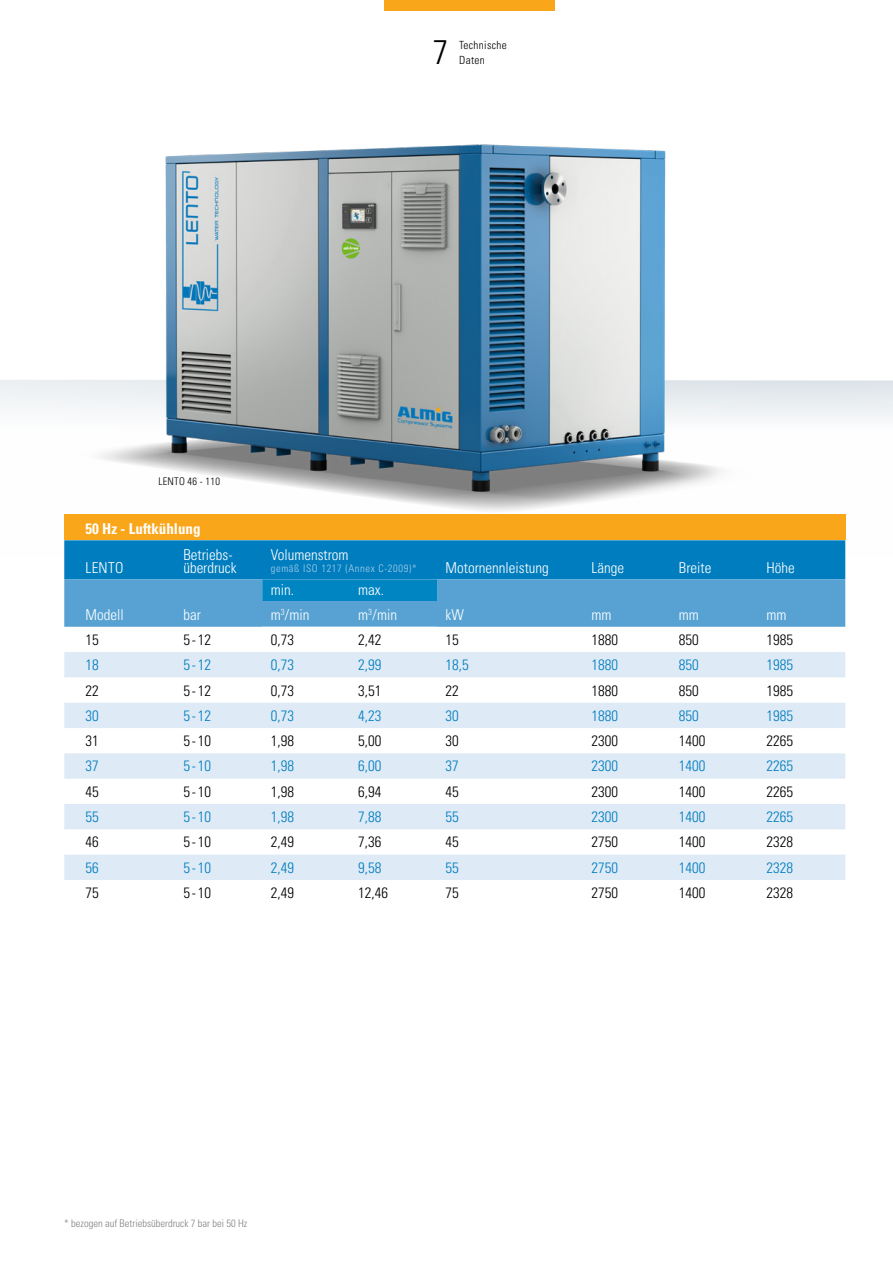
<style>
.page{position:relative;width:893px;height:1263px;background:#fff}
.page>*{position:absolute;margin:0;border:0;box-sizing:border-box;transform-origin:0 0}
.Kapitel_Zahl_22_75pt{font:300 condensed 34.2px "Univers LT Pro";color:#000}
.tab_7_8_black{font:300 condensed 15px "Univers LT Pro";color:#000}
.tab_7_8_blu{font:300 condensed 15px "Univers LT Pro";color:#007dbe}
.t1{font:300 condensed 15px/13.5px "Univers LT Pro";color:#fff}
.t2{font:700 condensed 15px "Univers LT Pro";color:#fff}
.Kapitel_Copy_7_5_10pt{font:300 condensed 11.25px "Univers LT Pro";letter-spacing:.03em;color:#000}
.t3{font:300 condensed 10.5px "Univers LT Pro";color:#808285}
.t4{font:300 condensed 10.5px "Univers LT Pro";letter-spacing:.06em;color:#a7cde9}
._08_Bezeichg_Blu_bold10{font:300 condensed 10.5px "Univers LT Pro";letter-spacing:.02em;color:#000}
</style>
<div class="page">
<svg style="left:0;top:380px;width:893px;height:178px"></svg>
<img style="left:65px;top:144px;width:705px;height:370px">
<div style="left:64px;top:514px;width:781px;height:26px;background:#faa61a"></div>
<svg style="left:64px;top:540px;width:781px;height:87px;background:#2c90c9"></svg>
<svg style="left:64px;top:652px;width:781px;height:228px;fill:#deeaf6"></svg>
<div style="left:385px;top:0;width:170px;height:11px;background:#faa61a"></div>
<p class="Kapitel_Zahl_22_75pt" style="left:433px;top:29px;width:17px">7</p>
<p class="Kapitel_Copy_7_5_10pt" style="left:459px;top:37px;width:49px">Technische</p>
<p class="Kapitel_Copy_7_5_10pt" style="left:459px;top:52px;width:27px">Daten</p>
<p class="_08_Bezeichg_Blu_bold10" style="left:158px;top:475px;width:63px">LENTO 46 - 110</p>
<p class="t2" style="left:86px;top:519px;width:116px">50 Hz - Luftkühlung</p>
<p class="t1" style="left:86px;top:560px;width:39px">LENTO</p>
<p class="t1" style="left:183px;top:547px;width:55px">Betriebs&shy;überdruck</p>
<p class="t1" style="left:271px;top:547px;width:79px">Volumenstrom</p>
<p class="t4" style="left:271px;top:561px;width:147px">gemäß ISO 1217 (Annex C-2009)*</p>
<p class="t1" style="left:446px;top:560px;width:105px">Motornennleistung</p>
<p class="t1" style="left:592px;top:560px;width:34px">Länge</p>
<p class="t1" style="left:679px;top:560px;width:34px">Breite</p>
<p class="t1" style="left:766px;top:560px;width:30px">Höhe</p>
<p class="t1" style="left:271px;top:582px;width:25px">min.</p>
<p class="t1" style="left:358px;top:582px;width:27px">max.</p>
<p class="t1" style="left:86px;top:607px;width:40px">Modell</p>
<p class="t1" style="left:183px;top:607px;width:19px">bar</p>
<p class="t1" style="left:271px;top:607px;width:40px">m<sup>3</sup>/min</p>
<p class="t1" style="left:358px;top:607px;width:40px">m<sup>3</sup>/min</p>
<p class="t1" style="left:446px;top:607px;width:20px">kW</p>
<p class="t1" style="left:592px;top:607px;width:22px">mm</p>
<p class="t1" style="left:679px;top:607px;width:22px">mm</p>
<p class="t1" style="left:766px;top:607px;width:22px">mm</p>
<p class="tab_7_8_black" style="left:86px;top:629px;width:15px">15</p>
<p class="tab_7_8_black" style="left:183px;top:629px;width:29px">5 - 12</p>
<p class="tab_7_8_black" style="left:271px;top:629px;width:25px">0,73</p>
<p class="tab_7_8_black" style="left:358px;top:629px;width:25px">2,42</p>
<p class="tab_7_8_black" style="left:446px;top:629px;width:15px">15</p>
<p class="tab_7_8_black" style="left:592px;top:629px;width:28px">1880</p>
<p class="tab_7_8_black" style="left:679px;top:629px;width:21px">850</p>
<p class="tab_7_8_black" style="left:766px;top:629px;width:28px">1985</p>
<p class="tab_7_8_blu" style="left:86px;top:655px;width:15px">18</p>
<p class="tab_7_8_blu" style="left:183px;top:655px;width:29px">5 - 12</p>
<p class="tab_7_8_blu" style="left:271px;top:655px;width:25px">0,73</p>
<p class="tab_7_8_blu" style="left:358px;top:655px;width:25px">2,99</p>
<p class="tab_7_8_blu" style="left:446px;top:655px;width:25px">18,5</p>
<p class="tab_7_8_blu" style="left:592px;top:655px;width:28px">1880</p>
<p class="tab_7_8_blu" style="left:679px;top:655px;width:21px">850</p>
<p class="tab_7_8_blu" style="left:766px;top:655px;width:28px">1985</p>
<p class="tab_7_8_black" style="left:86px;top:680px;width:15px">22</p>
<p class="tab_7_8_black" style="left:183px;top:680px;width:29px">5 - 12</p>
<p class="tab_7_8_black" style="left:271px;top:680px;width:25px">0,73</p>
<p class="tab_7_8_black" style="left:358px;top:680px;width:25px">3,51</p>
<p class="tab_7_8_black" style="left:446px;top:680px;width:15px">22</p>
<p class="tab_7_8_black" style="left:592px;top:680px;width:28px">1880</p>
<p class="tab_7_8_black" style="left:679px;top:680px;width:21px">850</p>
<p class="tab_7_8_black" style="left:766px;top:680px;width:28px">1985</p>
<p class="tab_7_8_blu" style="left:86px;top:705px;width:15px">30</p>
<p class="tab_7_8_blu" style="left:183px;top:705px;width:29px">5 - 12</p>
<p class="tab_7_8_blu" style="left:271px;top:705px;width:25px">0,73</p>
<p class="tab_7_8_blu" style="left:358px;top:705px;width:25px">4,23</p>
<p class="tab_7_8_blu" style="left:446px;top:705px;width:15px">30</p>
<p class="tab_7_8_blu" style="left:592px;top:705px;width:28px">1880</p>
<p class="tab_7_8_blu" style="left:679px;top:705px;width:21px">850</p>
<p class="tab_7_8_blu" style="left:766px;top:705px;width:28px">1985</p>
<p class="tab_7_8_black" style="left:86px;top:731px;width:15px">31</p>
<p class="tab_7_8_black" style="left:183px;top:731px;width:29px">5 - 10</p>
<p class="tab_7_8_black" style="left:271px;top:731px;width:25px">1,98</p>
<p class="tab_7_8_black" style="left:358px;top:731px;width:25px">5,00</p>
<p class="tab_7_8_black" style="left:446px;top:731px;width:15px">30</p>
<p class="tab_7_8_black" style="left:592px;top:731px;width:28px">2300</p>
<p class="tab_7_8_black" style="left:679px;top:731px;width:28px">1400</p>
<p class="tab_7_8_black" style="left:766px;top:731px;width:28px">2265</p>
<p class="tab_7_8_blu" style="left:86px;top:756px;width:15px">37</p>
<p class="tab_7_8_blu" style="left:183px;top:756px;width:29px">5 - 10</p>
<p class="tab_7_8_blu" style="left:271px;top:756px;width:25px">1,98</p>
<p class="tab_7_8_blu" style="left:358px;top:756px;width:25px">6,00</p>
<p class="tab_7_8_blu" style="left:446px;top:756px;width:15px">37</p>
<p class="tab_7_8_blu" style="left:592px;top:756px;width:28px">2300</p>
<p class="tab_7_8_blu" style="left:679px;top:756px;width:28px">1400</p>
<p class="tab_7_8_blu" style="left:766px;top:756px;width:28px">2265</p>
<p class="tab_7_8_black" style="left:86px;top:781px;width:15px">45</p>
<p class="tab_7_8_black" style="left:183px;top:781px;width:29px">5 - 10</p>
<p class="tab_7_8_black" style="left:271px;top:781px;width:25px">1,98</p>
<p class="tab_7_8_black" style="left:358px;top:781px;width:25px">6,94</p>
<p class="tab_7_8_black" style="left:446px;top:781px;width:15px">45</p>
<p class="tab_7_8_black" style="left:592px;top:781px;width:28px">2300</p>
<p class="tab_7_8_black" style="left:679px;top:781px;width:28px">1400</p>
<p class="tab_7_8_black" style="left:766px;top:781px;width:28px">2265</p>
<p class="tab_7_8_blu" style="left:86px;top:807px;width:15px">55</p>
<p class="tab_7_8_blu" style="left:183px;top:807px;width:29px">5 - 10</p>
<p class="tab_7_8_blu" style="left:271px;top:807px;width:25px">1,98</p>
<p class="tab_7_8_blu" style="left:358px;top:807px;width:25px">7,88</p>
<p class="tab_7_8_blu" style="left:446px;top:807px;width:15px">55</p>
<p class="tab_7_8_blu" style="left:592px;top:807px;width:28px">2300</p>
<p class="tab_7_8_blu" style="left:679px;top:807px;width:28px">1400</p>
<p class="tab_7_8_blu" style="left:766px;top:807px;width:28px">2265</p>
<p class="tab_7_8_black" style="left:86px;top:832px;width:15px">46</p>
<p class="tab_7_8_black" style="left:183px;top:832px;width:29px">5 - 10</p>
<p class="tab_7_8_black" style="left:271px;top:832px;width:25px">2,49</p>
<p class="tab_7_8_black" style="left:358px;top:832px;width:25px">7,36</p>
<p class="tab_7_8_black" style="left:446px;top:832px;width:15px">45</p>
<p class="tab_7_8_black" style="left:592px;top:832px;width:28px">2750</p>
<p class="tab_7_8_black" style="left:679px;top:832px;width:28px">1400</p>
<p class="tab_7_8_black" style="left:766px;top:832px;width:28px">2328</p>
<p class="tab_7_8_blu" style="left:86px;top:857px;width:15px">56</p>
<p class="tab_7_8_blu" style="left:183px;top:857px;width:29px">5 - 10</p>
<p class="tab_7_8_blu" style="left:271px;top:857px;width:25px">2,49</p>
<p class="tab_7_8_blu" style="left:358px;top:857px;width:25px">9,58</p>
<p class="tab_7_8_blu" style="left:446px;top:857px;width:15px">55</p>
<p class="tab_7_8_blu" style="left:592px;top:857px;width:28px">2750</p>
<p class="tab_7_8_blu" style="left:679px;top:857px;width:28px">1400</p>
<p class="tab_7_8_blu" style="left:766px;top:857px;width:28px">2328</p>
<p class="tab_7_8_black" style="left:86px;top:882px;width:15px">75</p>
<p class="tab_7_8_black" style="left:183px;top:882px;width:29px">5 - 10</p>
<p class="tab_7_8_black" style="left:271px;top:882px;width:25px">2,49</p>
<p class="tab_7_8_black" style="left:358px;top:882px;width:31px">12,46</p>
<p class="tab_7_8_black" style="left:446px;top:882px;width:15px">75</p>
<p class="tab_7_8_black" style="left:592px;top:882px;width:28px">2750</p>
<p class="tab_7_8_black" style="left:679px;top:882px;width:28px">1400</p>
<p class="tab_7_8_black" style="left:766px;top:882px;width:28px">2328</p>
<p class="t3" style="left:64px;top:1216px;width:185px">* bezogen auf Betriebsüberdruck 7 bar bei 50 Hz</p>
</div>
